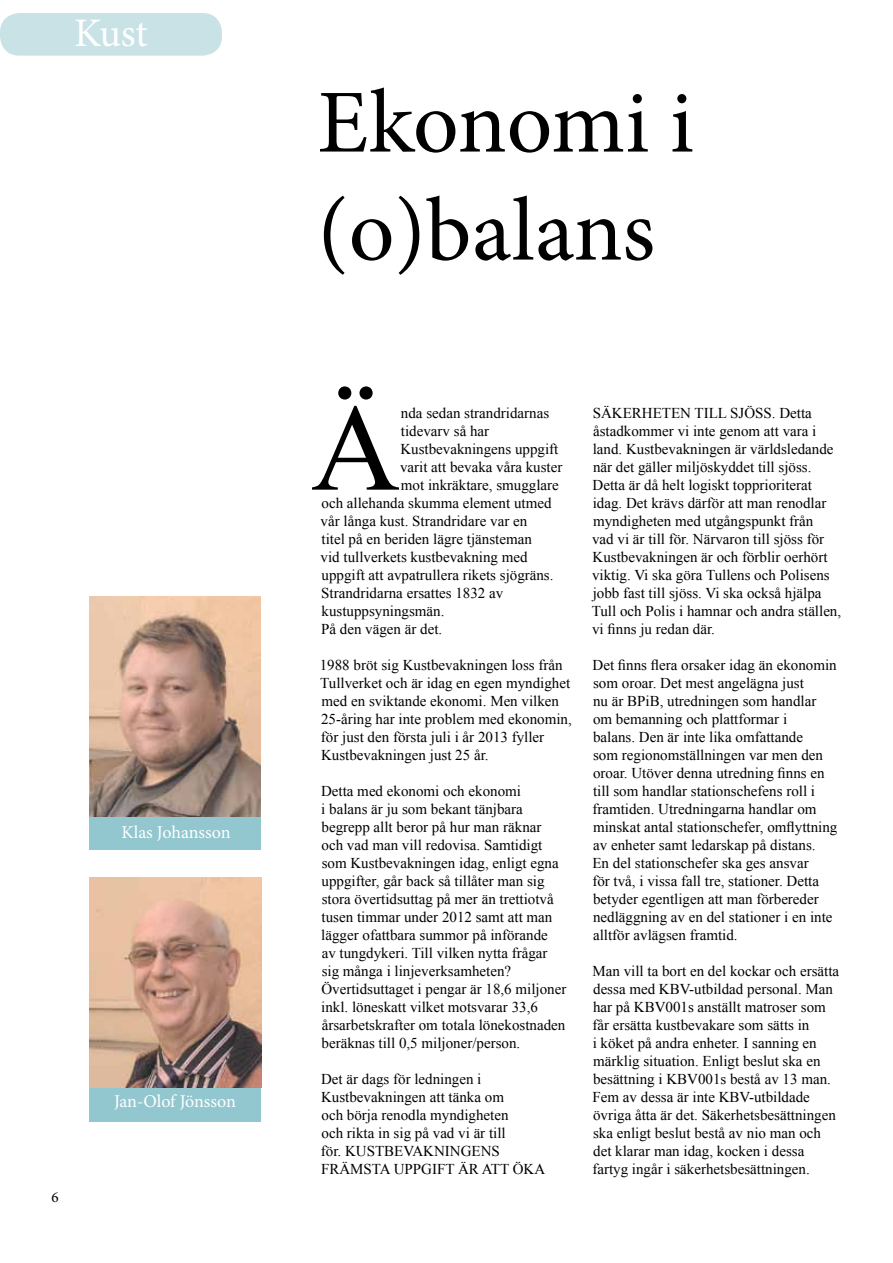
<style>
.page{position:relative;width:893px;height:1263px;background:#fff}
.page>*{position:absolute;margin:0;border:0;box-sizing:border-box;transform-origin:0 0}
.t1{font:123.75px "Times New Roman";color:#000}
.t2{font:90px/108px "Minion Pro";letter-spacing:-.005em;color:#000}
.t3{font:40.5px "Minion Pro";color:#fff}
.t4{font:18px "Minion Pro";letter-spacing:-.005em;color:#fff}
.t5{font:15px/18px "Times New Roman";color:#000}
.t6{font:15px "Minion Pro";color:#000}
</style>
<div class="page">
<div style="left:0;top:13px;width:222px;height:43px;background:#c9e2e6;border-radius:20px"></div>
<div style="left:90px;top:1087px;width:171px;height:34px;background:#93c7d0"></div>
<div style="left:90px;top:815px;width:171px;height:35px;background:#93c7d0"></div>
<img style="left:89px;top:596px;width:172px;height:220px">
<img style="left:89px;top:877px;width:172px;height:210px">
<h3 class="t3" style="left:74px;top:6px;width:75px">Kust</h3>
<p class="t4" style="left:122px;top:820px;width:111px">Klas Johansson</p>
<p class="t6" style="left:52px;top:1187px;width:9px">6</p>
<p class="t4" style="left:114px;top:1089px;width:124px">Jan-Olof Jönsson</p>
<h2 class="t2" style="left:317px;top:69px;width:378px">Ekonomi i (o)balans</h2>
<h1 class="t1" style="left:311px;top:365px;width:91px">Ä</h1>
<p class="t5" style="left:401px;top:403px;width:150px">nda sedan strandridarnas</p>
<p class="t5" style="left:401px;top:421px;width:90px">tidevarv så har</p>
<p class="t5" style="left:400px;top:439px;width:159px">Kustbevakningens uppgift</p>
<p class="t5" style="left:400px;top:457px;width:164px">varit att bevaka våra kuster</p>
<p class="t5" style="left:401px;top:475px;width:159px">mot inkräktare, smugglare</p>
<p class="t5" style="left:322px;top:493px;width:231px">och allehanda skumma element utmed</p>
<p class="t5" style="left:321px;top:511px;width:208px">vår långa kust. Strandridare var en</p>
<p class="t5" style="left:322px;top:529px;width:212px">titel på en beriden lägre tjänsteman</p>
<p class="t5" style="left:321px;top:547px;width:209px">vid tullverkets kustbevakning med</p>
<p class="t5" style="left:321px;top:565px;width:234px">uppgift att avpatrullera rikets sjögräns.</p>
<p class="t5" style="left:321px;top:583px;width:184px">Strandridarna ersattes 1832 av</p>
<p class="t5" style="left:322px;top:601px;width:124px">kustuppsyningsmän.</p>
<p class="t5" style="left:321px;top:619px;width:123px">På den vägen är det.</p>
<p class="t5" style="left:320px;top:655px;width:254px">1988 bröt sig Kustbevakningen loss från Tullverket och är idag en egen myndighet med en sviktande ekonomi. Men vilken 25-åring har inte problem med ekonomin, för just den första juli i år 2013 fyller Kustbevakningen just 25 år.</p>
<p class="t5" style="left:321px;top:781px;width:247px">Detta med ekonomi och ekonomi<br>i balans är ju som bekant tänjbara begrepp allt beror på hur man räknar och vad man vill redovisa. Samtidigt som Kustbevakningen idag, enligt egna uppgifter, går back så tillåter man sig stora övertidsuttag på mer än trettiotvå tusen timmar under 2012 samt att man lägger ofattbara summor på införande<br>av tungdykeri. Till vilken nytta frågar sig många i linjeverksamheten?<br>Övertidsuttaget i pengar är 18,6 miljoner inkl. löneskatt vilket motsvarar 33,6 årsarbetskrafter om totala lönekostnaden beräknas till 0,5 miljoner/person.</p>
<p class="t5" style="left:321px;top:1069px;width:226px">Det är dags för ledningen i<br>Kustbevakningen att tänka om<br>och börja renodla myndigheten<br>och rikta in sig på vad vi är till<br>för. KUSTBEVAKNINGENS<br>FRÄMSTA UPPGIFT ÄR ATT ÖKA</p>
<p class="t5" style="left:592px;top:403px;width:251px">SÄKERHETEN TILL SJÖSS. Detta åstadkommer vi inte genom att vara i land. Kustbevakningen är världsledande när det gäller miljöskyddet till sjöss.<br>Detta är då helt logiskt topprioriterat idag. Det krävs därför att man renodlar myndigheten med utgångspunkt från<br>vad vi är till för. Närvaron till sjöss för Kustbevakningen är och förblir oerhört viktig. Vi ska göra Tullens och Polisens jobb fast till sjöss. Vi ska också hjälpa Tull och Polis i hamnar och andra ställen, vi finns ju redan där.</p>
<p class="t5" style="left:592px;top:655px;width:247px">Det finns flera orsaker idag än ekonomin som oroar. Det mest angelägna just<br>nu är BPiB, utredningen som handlar om bemanning och plattformar i<br>balans. Den är inte lika omfattande<br>som regionomställningen var men den oroar. Utöver denna utredning finns en till som handlar stationschefens roll i framtiden. Utredningarna handlar om minskat antal stationschefer, omflyttning av enheter samt ledarskap på distans.<br>En del stationschefer ska ges ansvar<br>för två, i vissa fall tre, stationer. Detta betyder egentligen att man förbereder nedläggning av en del stationer i en inte alltför avlägsen framtid.</p>
<p class="t5" style="left:592px;top:961px;width:248px">Man vill ta bort en del kockar och ersätta dessa med KBV-utbildad personal. Man har på KBV001s anställt matroser som får ersätta kustbevakare som sätts in<br>i köket på andra enheter. I sanning en märklig situation. Enligt beslut ska en besättning i KBV001s bestå av 13 man.<br>Fem av dessa är inte KBV-utbildade övriga åtta är det. Säkerhetsbesättningen ska enligt beslut bestå av nio man och det klarar man idag, kocken i dessa fartyg ingår i säkerhetsbesättningen.</p>
</div>
